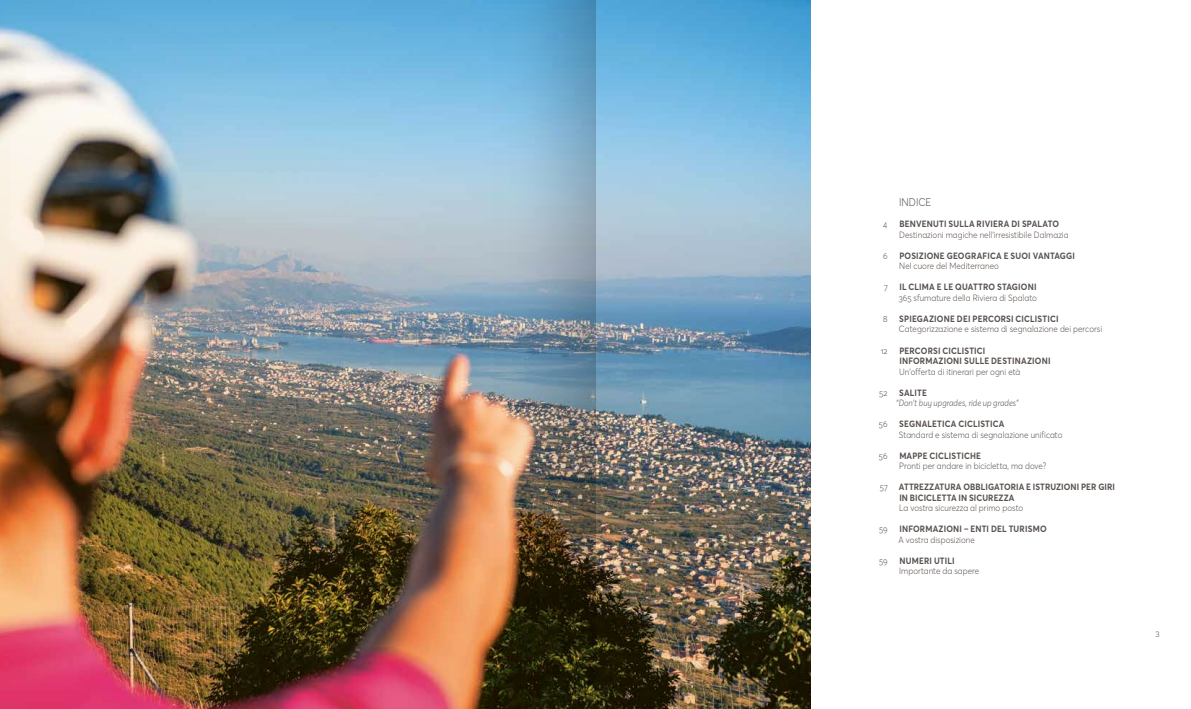
<style>
.page{position:relative;width:1191px;height:709px;background:#fff}
.page>*{position:absolute;margin:0;border:0;box-sizing:border-box;transform-origin:0 0}
.t1{font:300 11px "Averta PE";letter-spacing:.005em;color:#57514d;scale:.9 1}
.t2{font:300 9px "Averta PE";letter-spacing:.005em;color:#57514d;scale:.9 1}
.t3{font:700 9px/10.5px "Averta PE";letter-spacing:.02em;color:#57514d;scale:.9 1}
.t4{font:italic 300 9px "Averta PE";letter-spacing:.005em;color:#57514d;scale:.9 1}
.t5{font:300 8px "Averta PE";color:#57514d}
</style>
<div class="page">
<img style="left:0;top:0;width:810px;height:709px">
<img style="left:483px;top:0;width:112px;height:709px">
<p class="t2" style="left:883px;top:218px;width:6px">4</p>
<p class="t2" style="left:883px;top:249px;width:6px">6</p>
<p class="t2" style="left:884px;top:281px;width:6px">7</p>
<p class="t2" style="left:883px;top:313px;width:6px">8</p>
<p class="t2" style="left:880px;top:344px;width:9px">12</p>
<p class="t2" style="left:879px;top:386px;width:11px">52</p>
<p class="t2" style="left:879px;top:418px;width:11px">56</p>
<p class="t2" style="left:879px;top:449px;width:11px">56</p>
<p class="t2" style="left:879px;top:481px;width:10px">57</p>
<p class="t2" style="left:879px;top:523px;width:11px">59</p>
<p class="t2" style="left:879px;top:554px;width:11px">59</p>
<p class="t1" style="left:899px;top:195px;width:37px">INDICE</p>
<p class="t3" style="left:899px;top:218px;width:179px">BENVENUTI SULLA RIVIERA DI SPALATO</p>
<p class="t2" style="left:899px;top:228px;width:190px">Destinazioni magiche nell’irresistibile Dalmazia</p>
<p class="t3" style="left:899px;top:250px;width:197px">POSIZIONE GEOGRAFICA E SUOI VANTAGGI</p>
<p class="t2" style="left:899px;top:260px;width:112px">Nel cuore del Mediterraneo</p>
<p class="t3" style="left:899px;top:281px;width:154px">IL CLIMA E LE QUATTRO STAGIONI</p>
<p class="t2" style="left:898px;top:291px;width:155px">365 sfumature della Riviera di Spalato</p>
<p class="t3" style="left:899px;top:313px;width:178px">SPIEGAZIONE DEI PERCORSI CICLISTICI</p>
<p class="t2" style="left:899px;top:323px;width:227px">Categorizzazione e sistema di segnalazione dei percorsi</p>
<p class="t3" style="left:899px;top:344px;width:169px">PERCORSI CICLISTICI<br>INFORMAZIONI SULLE DESTINAZIONI</p>
<p class="t2" style="left:899px;top:365px;width:136px">Un’offerta di itinerari per ogni età</p>
<p class="t3" style="left:899px;top:387px;width:32px">SALITE</p>
<p class="t4" style="left:896px;top:397px;width:137px">“Don’t buy upgrades, ride up grades”</p>
<p class="t3" style="left:899px;top:418px;width:118px">SEGNALETICA CICLISTICA</p>
<p class="t2" style="left:899px;top:428px;width:183px">Standard e sistema di segnalazione unificato</p>
<p class="t3" style="left:899px;top:450px;width:92px">MAPPE CICLISTICHE</p>
<p class="t2" style="left:899px;top:460px;width:165px">Pronti per andare in bicicletta, ma dove?</p>
<p class="t3" style="left:899px;top:481px;width:242px">ATTREZZATURA OBBLIGATORIA E ISTRUZIONI PER GIRI<br>IN BICICLETTA IN SICUREZZA</p>
<p class="t2" style="left:899px;top:502px;width:139px">La vostra sicurezza al primo posto</p>
<p class="t3" style="left:899px;top:523px;width:165px">INFORMAZIONI – ENTI DEL TURISMO</p>
<p class="t2" style="left:898px;top:533px;width:86px">A vostra disposizione</p>
<p class="t3" style="left:899px;top:555px;width:63px">NUMERI UTILI</p>
<p class="t2" style="left:899px;top:565px;width:90px">Importante da sapere</p>
<p class="t5" style="left:1155px;top:629px;width:6px">3</p>
</div>
